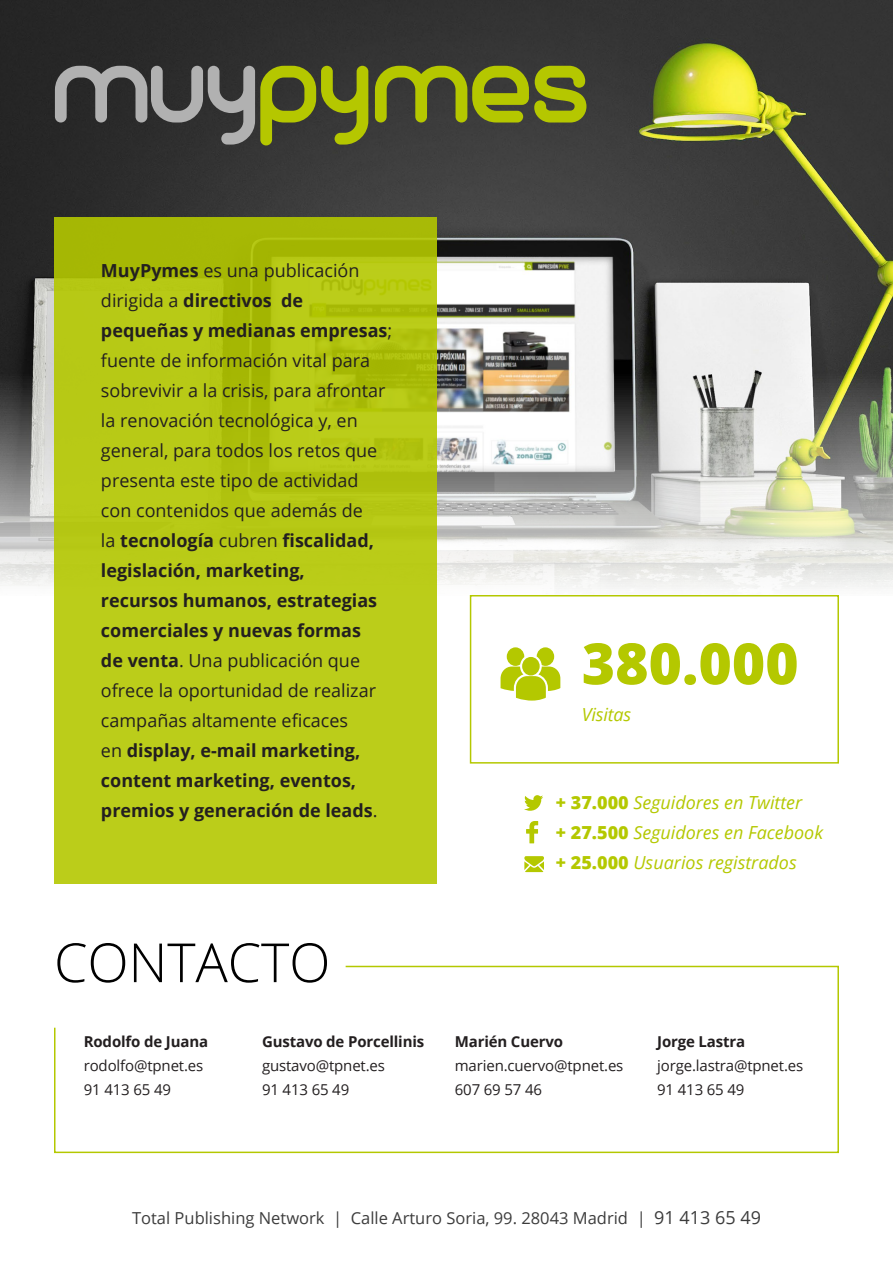
<style>
.page{position:relative;width:893px;height:1263px;background:#fff}
.page>*{position:absolute;margin:0;border:0;box-sizing:border-box;transform-origin:0 0}
.t1{font:800 57px "Open Sans";color:#b4c800}
.t2{font:300 54px "Open Sans";letter-spacing:-.005em;color:#000}
.t3{font:18px/30px "Open Sans";color:#231f20}
.t4{font:italic 18px "Open Sans";color:#b4c800}
.t5{font:16.5px "Open Sans";color:#3c3c3c}
.t6{font:15px "Open Sans";letter-spacing:-.01em;color:#231f20}
.t7{font:700 15px "Open Sans";letter-spacing:-.01em;color:#231f20}
.s1{font-weight:700}
.s2{font-weight:800;font-style:normal}
.s3{font-size:18px}
</style>
<div class="page">
<img style="left:0;top:0;width:893px;height:589px">
<div style="left:54px;top:217px;width:383px;height:667px;background:linear-gradient(to bottom,#afc10c,#bfd11e)"></div>
<svg style="left:54px;top:965px;width:785px;height:189px"></svg>
<div style="left:470px;top:595px;width:369px;height:169px;border:2px solid #b4c800"></div>
<svg style="left:501px;top:647px;width:59px;height:54px"></svg>
<svg style="left:524px;top:795px;width:19px;height:16px"></svg>
<svg style="left:526px;top:821px;width:12px;height:22px"></svg>
<svg style="left:524px;top:856px;width:20px;height:16px"></svg>
<svg style="left:55px;top:66px;width:313px;height:79px;background:#616445"></svg>
<svg style="left:375px;top:66px;width:211px;height:57px;background:#7b841a"></svg>
<p class="t3" style="left:101px;top:255px;width:293px"><span class="s1">MuyPymes</span> es una publicación dirigida a <span class="s1">directivos de pequeñas y medianas empresas</span>; fuente de información vital para sobrevivir a la crisis, para afrontar la renovación tecnológica y, en general, para todos los retos que presenta este tipo de actividad con contenidos que además de<br>la <span class="s1">tecnología</span> cubren <span class="s1">fiscalidad, legislación, marketing,<br>recursos humanos, estrategias comerciales y nuevas formas<br>de venta</span>. Una publicación que ofrece la oportunidad de realizar campañas altamente eficaces<br>en <span class="s1">display, e-mail marketing, content marketing, eventos, premios y generación de leads</span>.</p>
<p class="t2" style="left:54px;top:925px;width:278px">CONTACTO</p>
<p class="t7" style="left:84px;top:1030px;width:126px">Rodolfo de Juana</p>
<p class="t6" style="left:84px;top:1055px;width:121px">rodolfo@tpnet.es</p>
<p class="t6" style="left:84px;top:1079px;width:89px">91 413 65 49</p>
<p class="t7" style="left:262px;top:1030px;width:164px">Gustavo de Porcellinis</p>
<p class="t6" style="left:262px;top:1055px;width:124px">gustavo@tpnet.es</p>
<p class="t6" style="left:262px;top:1079px;width:89px">91 413 65 49</p>
<p class="t1" style="left:582px;top:620px;width:218px">380.000</p>
<p class="t4" style="left:582px;top:702px;width:51px">Visitas</p>
<p class="t4" style="left:556px;top:790px;width:248px"><span class="s2">+ 37.000</span> Seguidores en Twitter</p>
<p class="t4" style="left:556px;top:820px;width:269px"><span class="s2">+ 27.500</span> Seguidores en Facebook</p>
<p class="t4" style="left:556px;top:850px;width:242px"><span class="s2">+ 25.000</span> Usuarios registrados</p>
<p class="t7" style="left:455px;top:1030px;width:110px">Marién Cuervo</p>
<p class="t6" style="left:455px;top:1055px;width:170px">marien.cuervo@tpnet.es</p>
<p class="t6" style="left:455px;top:1079px;width:89px">607 69 57 46</p>
<p class="t7" style="left:657px;top:1030px;width:90px">Jorge Lastra</p>
<p class="t6" style="left:657px;top:1055px;width:148px">jorge.lastra@tpnet.es</p>
<p class="t6" style="left:657px;top:1079px;width:89px">91 413 65 49</p>
<p class="t5" style="left:132px;top:1207px;width:630px">Total Publishing Network | Calle Arturo Soria, 99. 28043 Madrid | <span class="s3">91 413 65 49</span></p>
</div>
